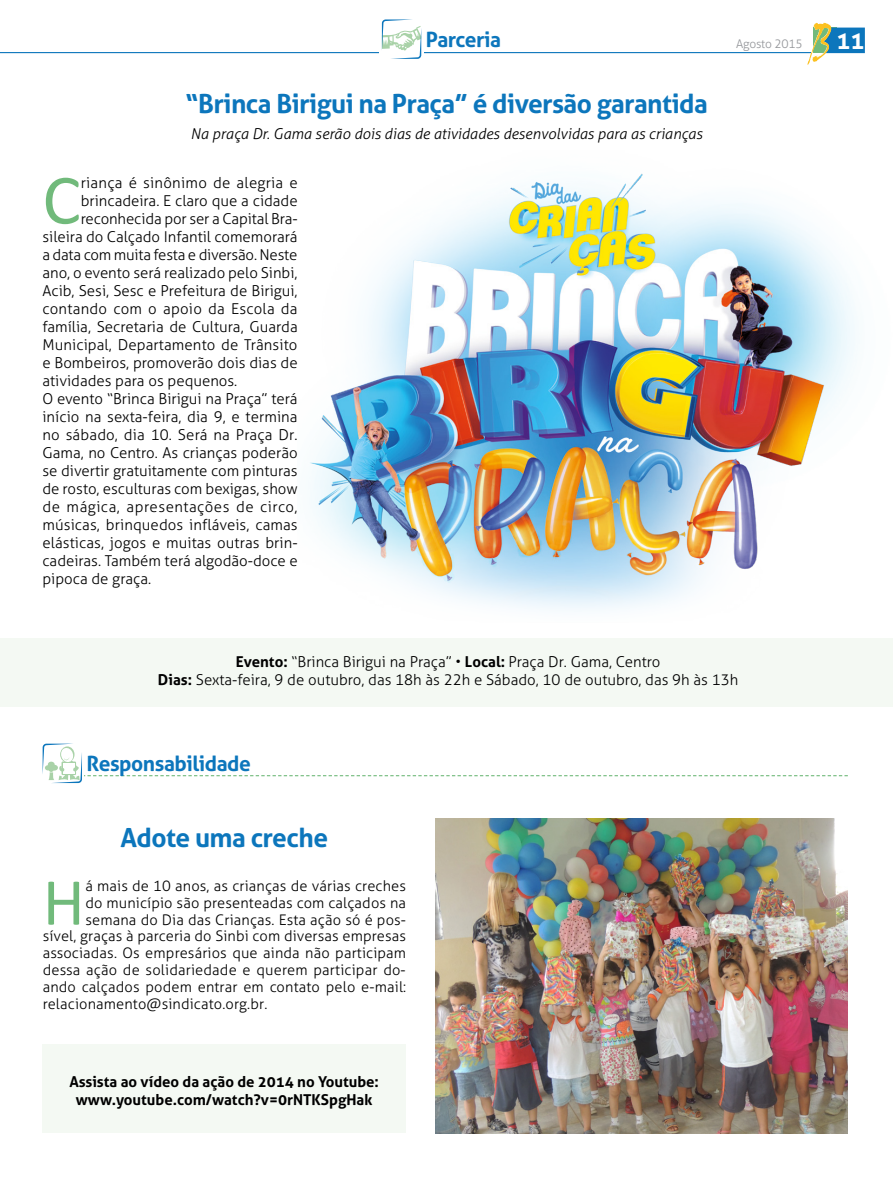
<style>
.page{position:relative;width:893px;height:1191px;background:#fff}
.page>*{position:absolute;margin:0;border:0;box-sizing:border-box;transform-origin:0 0}
.t1{font:71.7px "Calibri";color:#71ba7b}
.t2{font:67.5px "Calibri";color:#71ba7b}
.t3{font:700 26.25px "Aller";letter-spacing:-.02em;color:#0c76bc}
.t4{font:700 24px "Aller";color:#fff}
.t5{font:700 21px "Aller";letter-spacing:-.02em;color:#0c76bc}
.t6{font:300 15px/18px "Aller";color:#000;text-align:center}
.t7{font:700 15px/18px "Aller";color:#000;text-align:center}
.t8{font:italic 300 15px "Aller";color:#000}
.t9{font:300 15px "Aller";letter-spacing:.02em;color:#000}
.t10{font:300 15px "Aller";letter-spacing:.035em;color:#000}
.t11{font:300 14.7px "Aller";letter-spacing:.01em;color:#000}
.t12{font:300 12px "Aller";letter-spacing:-.02em;color:#94969a}
.s1{font-weight:700}
</style>
<div class="page">
<hr style="left:0;top:52px;width:812px;height:1px;background:#0c76bc">
<svg style="left:807px;top:23px;width:58px;height:42px"></svg>
<img style="left:310px;top:173px;width:546px;height:438px">
<svg style="left:43px;top:743px;width:805px;height:40px"></svg>
<div style="left:0;top:638px;width:893px;height:68px;background:#f4f9f3"></div>
<svg style="left:379px;top:46px;width:44px;height:8px"></svg>
<svg style="left:382px;top:19px;width:39px;height:40px"></svg>
<img style="left:435px;top:818px;width:413px;height:315px">
<div style="left:43px;top:1044px;width:363px;height:89px;background:#f4f9f3"></div>
<h3 class="t5" style="left:426px;top:26px;width:77px">Parceria</h3>
<h3 class="t3" style="left:185px;top:87px;width:524px">“Brinca Birigui na Praça” é diversão garantida</h3>
<p class="t8" style="left:190px;top:124px;width:513px">Na praça Dr. Gama serão dois dias de atividades desenvolvidas para as crianças</p>
<h1 class="t1" style="left:42px;top:150px;width:40px">C</h1>
<p class="t9" style="left:81px;top:173px;width:219px">riança é sinônimo de alegria e</p>
<p class="t6" style="left:81px;top:191px;width:218px">brincadeira. E claro que a cidade</p>
<p class="t6" style="left:81px;top:209px;width:218px">reconhecida por ser a Capital Bra-</p>
<p class="t6" style="left:42px;top:227px;width:257px">sileira do Calçado Infantil comemorará</p>
<p class="t6" style="left:42px;top:245px;width:257px">a data com muita festa e diversão. Neste</p>
<p class="t6" style="left:42px;top:263px;width:257px">ano, o evento será realizado pelo Sinbi,</p>
<p class="t6" style="left:42px;top:281px;width:257px">Acib, Sesi, Sesc e Prefeitura de Birigui,</p>
<p class="t9" style="left:42px;top:299px;width:257px">contando com o apoio da Escola da</p>
<p class="t6" style="left:42px;top:317px;width:257px">família, Secretaria de Cultura, Guarda</p>
<p class="t6" style="left:42px;top:335px;width:257px">Municipal, Departamento de Trânsito</p>
<p class="t6" style="left:42px;top:353px;width:257px">e Bombeiros, promoverão dois dias de</p>
<p class="t6" style="left:42px;top:371px;width:196px">atividades para os pequenos.</p>
<p class="t6" style="left:42px;top:389px;width:257px">O evento “Brinca Birigui na Praça” terá</p>
<p class="t6" style="left:42px;top:407px;width:257px">início na sexta-feira, dia 9, e termina</p>
<p class="t6" style="left:42px;top:425px;width:257px">no sábado, dia 10. Será na Praça Dr.</p>
<p class="t6" style="left:42px;top:443px;width:257px">Gama, no Centro. As crianças poderão</p>
<p class="t6" style="left:42px;top:461px;width:257px">se divertir gratuitamente com pinturas</p>
<p class="t6" style="left:42px;top:479px;width:257px">de rosto, esculturas com bexigas, show</p>
<p class="t10" style="left:42px;top:497px;width:257px">de mágica, apresentações de circo,</p>
<p class="t6" style="left:42px;top:515px;width:257px">músicas, brinquedos infláveis, camas</p>
<p class="t6" style="left:42px;top:533px;width:257px">elásticas, jogos e muitas outras brin-</p>
<p class="t6" style="left:42px;top:551px;width:257px">cadeiras. Também terá algodão-doce e</p>
<p class="t6" style="left:42px;top:569px;width:110px">pipoca de graça.</p>
<p class="t12" style="left:736px;top:37px;width:68px">Agosto 2015</p>
<h3 class="t4" style="left:836px;top:26px;width:30px">11</h3>
<p class="t6" style="left:158px;top:652px;width:582px"><span class="s1">Evento:</span> “Brinca Birigui na Praça” • <span class="s1">Local:</span> Praça Dr. Gama, Centro<br><span class="s1">Dias:</span> Sexta-feira, 9 de outubro, das 18h às 22h e Sábado, 10 de outubro, das 9h às 13h</p>
<h3 class="t5" style="left:87px;top:750px;width:166px">Responsabilidade</h3>
<h3 class="t3" style="left:121px;top:821px;width:209px">Adote uma creche</h3>
<h2 class="t2" style="left:43px;top:855px;width:44px">H</h2>
<p class="t11" style="left:85px;top:877px;width:322px">á mais de 10 anos, as crianças de várias creches</p>
<p class="t11" style="left:85px;top:893px;width:322px">do município são presenteadas com calçados na</p>
<p class="t11" style="left:85px;top:910px;width:322px">semana do Dia das Crianças. Esta ação só é pos-</p>
<p class="t11" style="left:43px;top:927px;width:365px">sível, graças à parceria do Sinbi com diversas empresas</p>
<p class="t11" style="left:43px;top:944px;width:365px">associadas. Os empresários que ainda não participam</p>
<p class="t11" style="left:43px;top:961px;width:365px">dessa ação de solidariedade e querem participar do-</p>
<p class="t11" style="left:43px;top:977px;width:365px">ando calçados podem entrar em contato pelo e-mail:</p>
<p class="t11" style="left:43px;top:994px;width:226px">relacionamento@sindicato.org.br.</p>
<p class="t7" style="left:69px;top:1072px;width:311px">Assista ao vídeo da ação de 2014 no Youtube: www.youtube.com/watch?v=0rNTKSpgHak</p>
</div>
